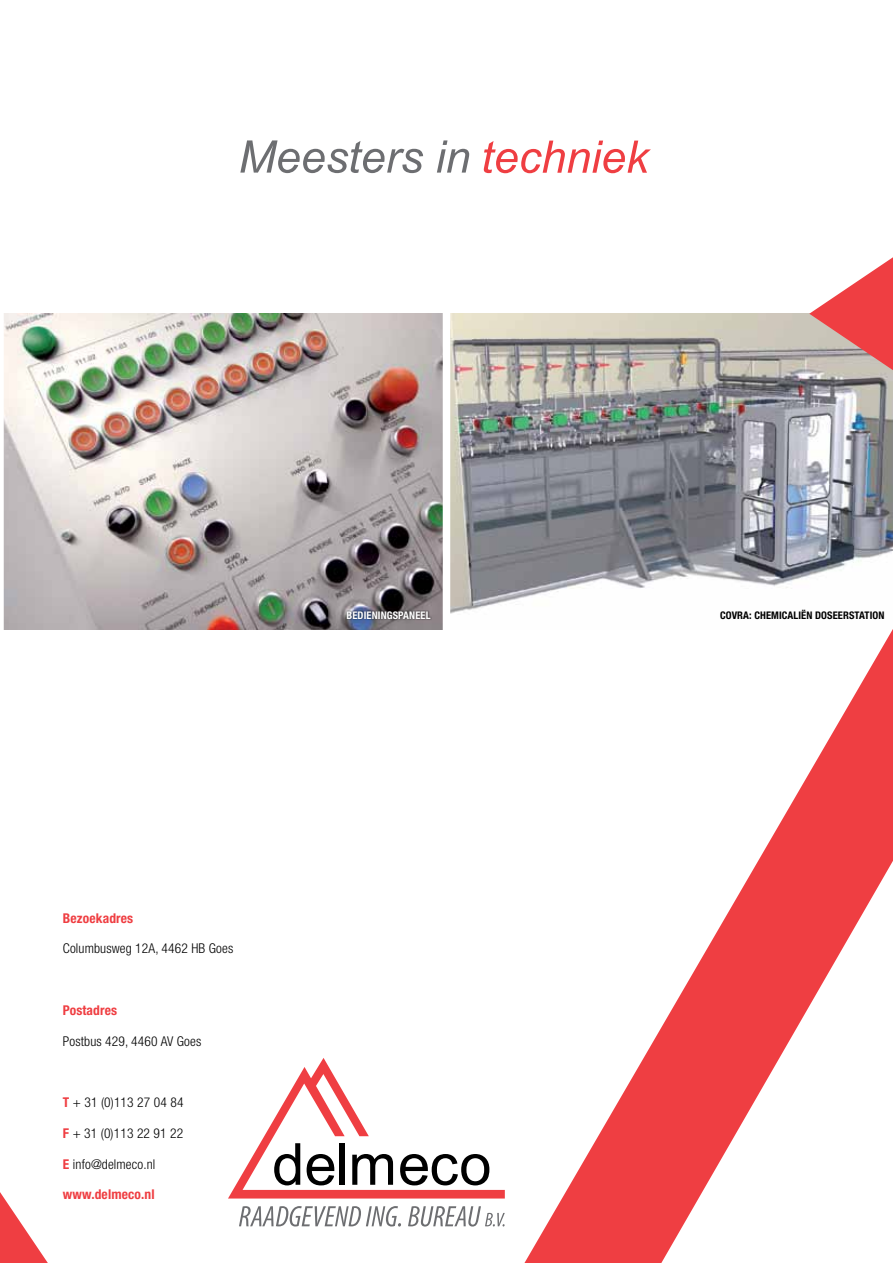
<style>
.page{position:relative;width:893px;height:1263px;background:#fff}
.page>*{position:absolute;margin:0;border:0;box-sizing:border-box;transform-origin:0 0}
.t1{font:300 condensed 13.5px "Helvetica Neue";letter-spacing:.01em;color:#000}
.t2{font:700 condensed 13.5px "Helvetica Neue";letter-spacing:.01em;color:#ef3e42}
.t3{font:700 condensed 10.5px "Helvetica Neue";letter-spacing:.01em;color:#000}
.t4{font:700 condensed 10.5px "Helvetica Neue";letter-spacing:.01em;color:#fff}
.s1{font-weight:700;color:#ef3e42}
</style>
<div class="page">
<img style="left:4px;top:314px;width:889px;height:315px">
<svg style="left:524px;top:629px;width:369px;height:634px"></svg>
<div style="left:443px;top:306px;width:7px;height:331px;background:#fff"></div>
<svg style="left:240px;top:140px;width:183px;height:33px"></svg>
<svg style="left:437px;top:140px;width:32px;height:33px"></svg>
<svg style="left:484px;top:141px;width:167px;height:32px"></svg>
<svg style="left:228px;top:1058px;width:277px;height:140px"></svg>
<svg style="left:239px;top:1206px;width:162px;height:20px"></svg>
<svg style="left:408px;top:1206px;width:97px;height:20px"></svg>
<svg style="left:809px;top:257px;width:84px;height:113px"></svg>
<svg style="left:3px;top:419px;width:1px;height:211px"></svg>
<div style="left:345px;top:610px;width:87px;height:10px;background:#000;opacity:.7"></div>
<svg style="left:0;top:1192px;width:48px;height:71px"></svg>
<p class="t4" style="left:347px;top:609px;width:86px">BEDIENINGSPANEEL</p>
<p class="t3" style="left:720px;top:609px;width:166px">COVRA: CHEMICALIËN DOSEERSTATION</p>
<p class="t2" style="left:63px;top:910px;width:72px">BEZOEKADRES</p>
<p class="t1" style="left:63px;top:941px;width:172px">Columbusweg 12A, 4462 HB Goes</p>
<p class="t2" style="left:63px;top:1002px;width:56px">POSTADRES</p>
<p class="t1" style="left:63px;top:1033px;width:140px">Postbus 429, 4460 AV Goes</p>
<p class="t1" style="left:63px;top:1095px;width:122px"><span class="s1">T</span> + 31 (0)113 27 04 84</p>
<p class="t1" style="left:63px;top:1125px;width:122px"><span class="s1">F</span> + 31 (0)113 22 91 22</p>
<p class="t1" style="left:63px;top:1156px;width:94px"><span class="s1">E</span> info@delmeco.nl</p>
<p class="t2" style="left:63px;top:1186px;width:93px">WWW.DELMECO.NL</p>
</div>
